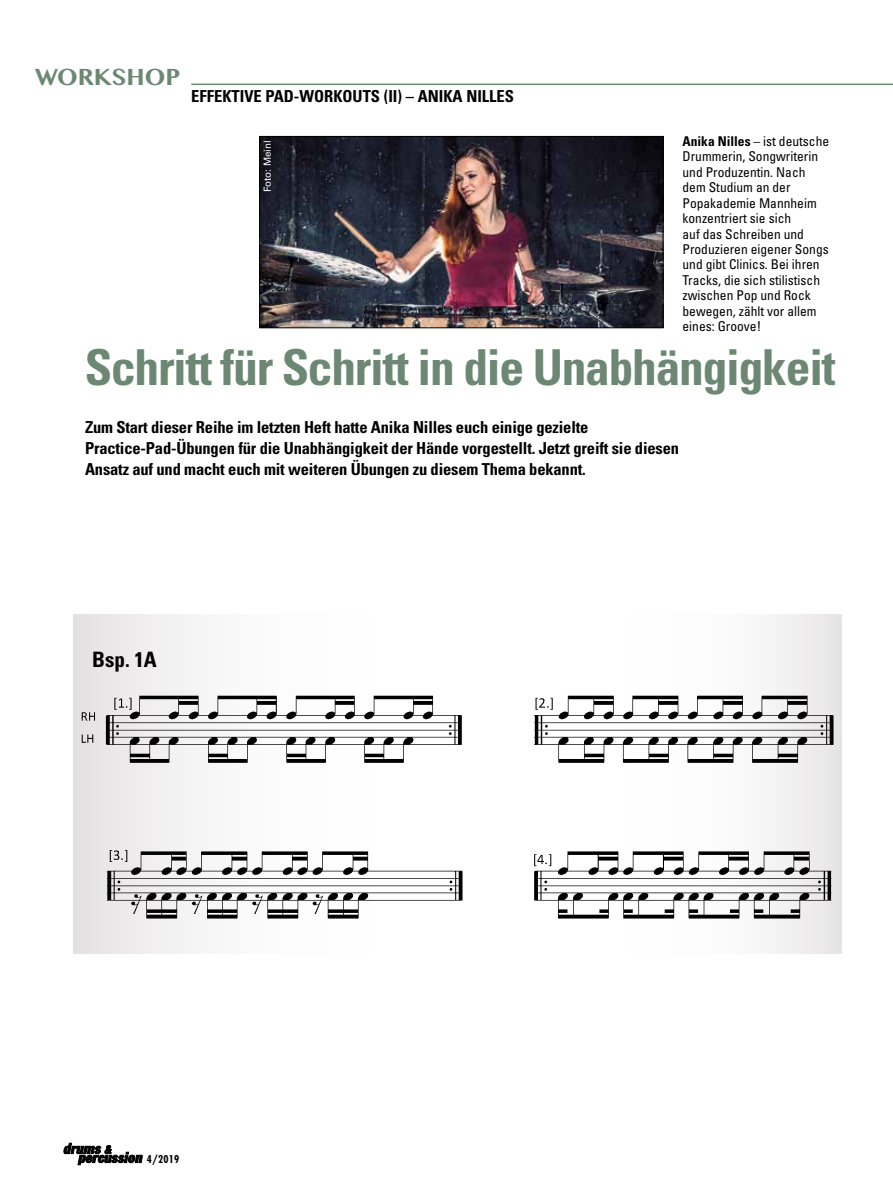
<style>
.page{position:relative;width:893px;height:1191px;background:#fff}
.page>*{position:absolute;margin:0;border:0;box-sizing:border-box;transform-origin:0 0}
.t1{font:700 condensed 49.5px "Univers LT Std";letter-spacing:-.025em;color:#6c8873}
.t2{font:700 33px "Sinhala MN";color:#6c8873}
.t3{font:700 condensed 21.15px "Univers LT Std";color:#000}
.t4{font:700 condensed 16.5px/21px "Univers LT Std";letter-spacing:-.01em;color:#000}
.t5{font:condensed 13.5px/15.5px "Univers LT Std";color:#000}
.t6{font:700 condensed 10.5px "Futura Std";color:#000}
.t7{font:9.75px "Univers LT Std";color:#fff}
.s1{font-weight:700}
</style>
<div class="page">
<svg style="left:63px;top:1143px;width:80px;height:22px"></svg>
<img style="left:261px;top:138px;width:400px;height:188px">
<div style="left:259px;top:136px;width:404px;height:192px;border:1px solid #000"></div>
<hr style="left:191px;top:84px;width:702px;height:1px;background:#6c8873">
<svg style="left:73px;top:614px;width:768px;height:339px"></svg>
<img style="left:82px;top:669px;width:759px;height:271px">
<h2 class="t2" style="left:35px;top:62px;width:147px">WORKSHOP</h2>
<p class="t4" style="left:191px;top:86px;width:324px">EFFEKTIVE PAD-WORKOUTS (II) – ANIKA NILLES</p>
<p class="t7" style="left:261px;top:192px;width:53px;rotate:-90deg">Foto: Meinl</p>
<p class="t5" style="left:682px;top:133px;width:148px"><span class="s1">Anika Nilles</span> – ist deutsche<br>Drummerin, Songwriterin und Produzentin. Nach dem Studium an der<br>Popakademie Mannheim konzentriert sie sich<br>auf das Schreiben und<br>Produzieren eigener Songs und gibt Clinics. Bei ihren<br>Tracks, die sich stilistisch zwischen Pop und Rock bewegen, zählt vor allem eines: Groove!</p>
<h1 class="t1" style="left:85px;top:337px;width:752px">Schritt für Schritt in die Unabhängigkeit</h1>
<p class="t4" style="left:85px;top:416px;width:595px">Zum Start dieser Reihe im letzten Heft hatte Anika Nilles euch einige gezielte<br>Practice-Pad-Übungen für die Unabhängigkeit der Hände vorgestellt. Jetzt greift sie diesen<br>Ansatz auf und macht euch mit weiteren Übungen zu diesem Thema bekannt.</p>
<h3 class="t3" style="left:92px;top:646px;width:66px">Bsp. 1A</h3>
<p class="t6" style="left:147px;top:1152px;width:34px">4/2019</p>
</div>
